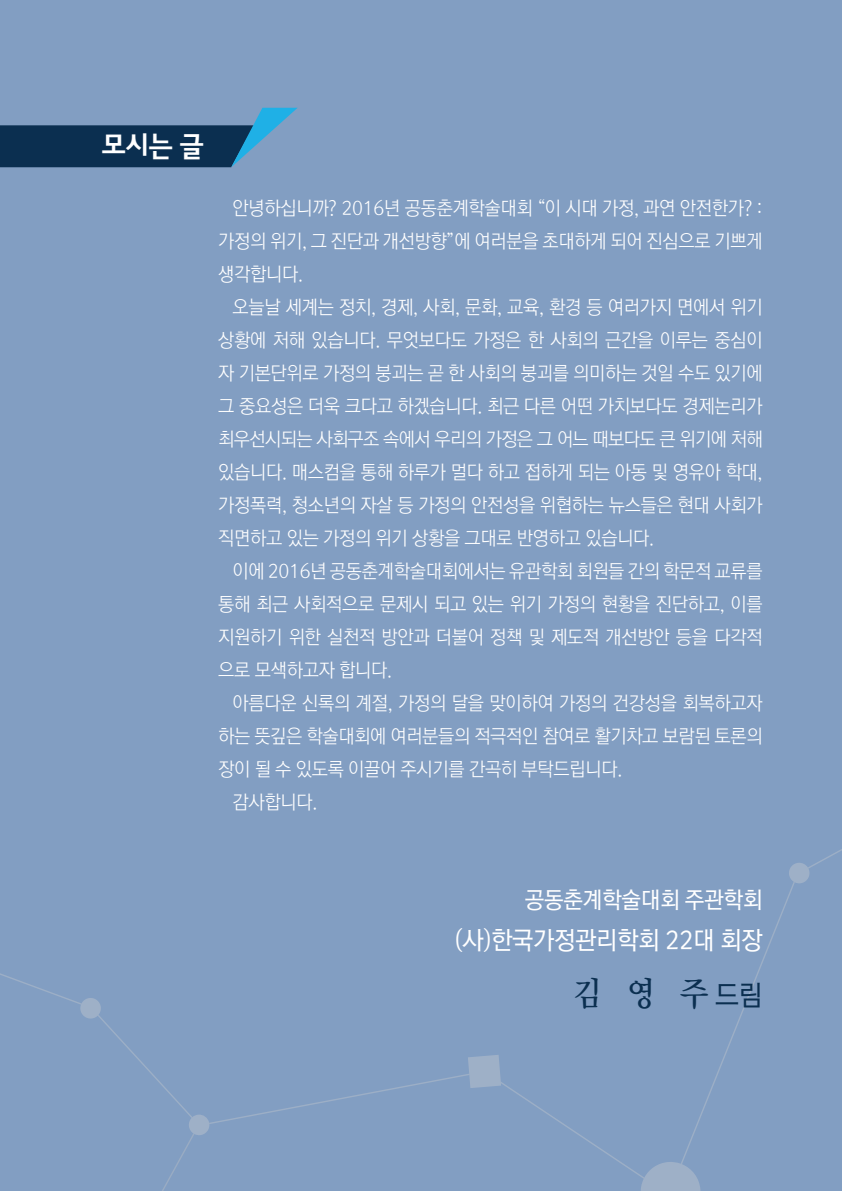
<style>
.page{position:relative;width:842px;height:1191px;background:#829ec2}
.page>*{position:absolute;margin:0;border:0;box-sizing:border-box;transform-origin:0 0}
.t1{font:33px "Rix Mj B";color:#0b2f50;scale:.95 1}
.t2{font:28px "Rix B Go B";color:#fff;scale:.95 1}
.t3{font:25px "Rix Go M";letter-spacing:-.015em;color:#fff;scale:.95 1}
.t4{font:23px "Rix Go M";letter-spacing:-.015em;color:#fff;scale:.95 1}
.t5{font:19px/33px "Rix Go L";letter-spacing:-.015em;color:#fff;text-align:justify;scale:.95 1}
.s1{font-family:"Rix Go M";font-size:28px}
</style>
<div class="page">
<svg style="left:0;top:849px;width:842px;height:342px"></svg>
<svg style="left:0;top:108px;width:297px;height:59px"></svg>
<h2 class="t2" style="left:102px;top:131px;width:109px">모시는 글</h2>
<p class="t5" style="left:218px;top:191px;width:574px;text-indent:14px">안녕하십니까? 2016년 공동춘계학술대회 “이 시대 가정, 과연 안전한가? : 가정의 위기, 그 진단과 개선방향”에 여러분을 초대하게 되어 진심으로 기쁘게 생각합니다.</p>
<p class="t5" style="left:218px;top:290px;width:574px;text-indent:14px">오늘날 세계는 정치, 경제, 사회, 문화, 교육, 환경 등 여러가지 면에서 위기 상황에 처해 있습니다. 무엇보다도 가정은 한 사회의 근간을 이루는 중심이 자 기본단위로 가정의 붕괴는 곧 한 사회의 붕괴를 의미하는 것일 수도 있기에 그 중요성은 더욱 크다고 하겠습니다. 최근 다른 어떤 가치보다도 경제논리가 최우선시되는 사회구조 속에서 우리의 가정은 그 어느 때보다도 큰 위기에 처해 있습니다. 매스컴을 통해 하루가 멀다 하고 접하게 되는 아동 및 영유아 학대, 가정폭력, 청소년의 자살 등 가정의 안전성을 위협하는 뉴스들은 현대 사회가 직면하고 있는 가정의 위기 상황을 그대로 반영하고 있습니다.</p>
<p class="t5" style="left:218px;top:554px;width:574px;text-indent:14px">이에 2016년 공동춘계학술대회에서는 유관학회 회원들 간의 학문적 교류를 통해 최근 사회적으로 문제시 되고 있는 위기 가정의 현황을 진단하고, 이를 지원하기 위한 실천적 방안과 더불어 정책 및 제도적 개선방안 등을 다각적 으로 모색하고자 합니다.</p>
<p class="t5" style="left:232px;top:686px;width:559px">아름다운 신록의 계절, 가정의 달을 맞이하여 가정의 건강성을 회복하고자</p>
<p class="t5" style="left:218px;top:719px;width:574px">하는 뜻깊은 학술대회에 여러분들의 적극적인 참여로 활기차고 보람된 토론의</p>
<p class="t5" style="left:218px;top:752px;width:427px">장이 될 수 있도록 이끌어 주시기를 간곡히 부탁드립니다.</p>
<p class="t5" style="left:232px;top:785px;width:91px">감사합니다.</p>
<p class="t4" style="left:525px;top:885px;width:252px">공동춘계학술대회 주관학회</p>
<h3 class="t3" style="left:455px;top:924px;width:325px">(사)한국가정관리학회 22대 회장</h3>
<h1 class="t1" style="left:573px;top:971px;width:201px">김 영 주<span class="s1">드림</span></h1>
</div>
